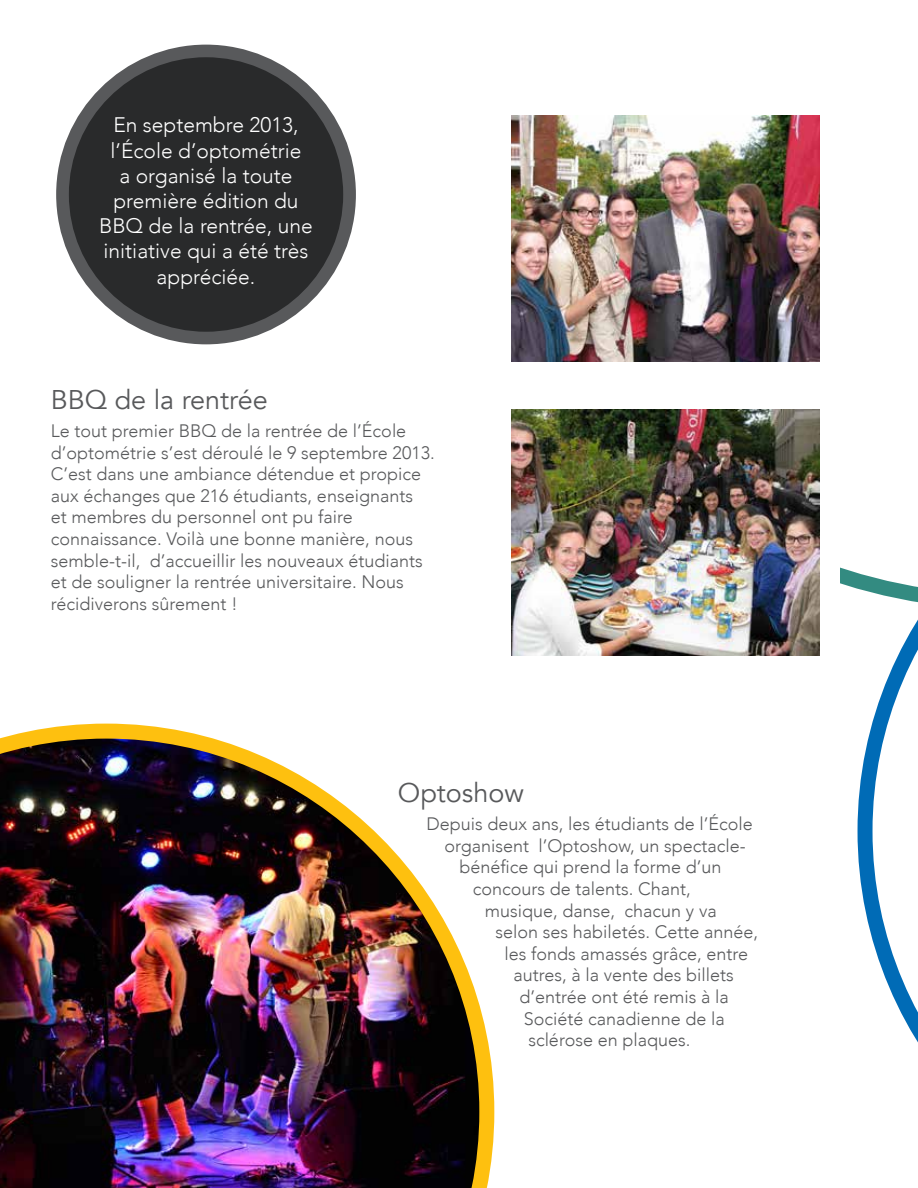
<style>
.page{position:relative;width:918px;height:1188px;background:#fff}
.page>*{position:absolute;margin:0;border:0;box-sizing:border-box;transform-origin:0 0}
.t1{font:27px "Avenir";color:#58595b}
.t2{font:300 21px/25.2px "Avenir";color:#fff;text-align:center}
.t3{font:300 18px/21.6px "Avenir";color:#58595b}
</style>
<div class="page">
<img style="left:0;top:724px;width:494px;height:464px">
<svg style="left:858px;top:573px;width:60px;height:470px"></svg>
<div style="left:56px;top:45px;width:300px;height:299px;background:#58595b;border-radius:50%"></div>
<div style="left:69px;top:57px;width:274px;height:275px;background:#292a2b;border-radius:50%"></div>
<img style="left:511px;top:409px;width:309px;height:247px">
<img style="left:511px;top:115px;width:309px;height:247px">
<p class="t2" style="left:99px;top:113px;width:215px">En septembre 2013, l’École d’optométrie<br>a organisé la toute première édition du<br>BBQ de la rentrée, une initiative qui a été très appréciée.</p>
<h1 class="t1" style="left:51px;top:383px;width:219px">BBQ de la rentrée</h1>
<p class="t3" style="left:51px;top:420px;width:386px">Le tout premier BBQ de la rentrée de l’École d’optométrie s’est déroulé le 9 septembre 2013.<br>C’est dans une ambiance détendue et propice aux échanges que 216 étudiants, enseignants<br>et membres du personnel ont pu faire connaissance. Voilà une bonne manière, nous semble-t-il, d’accueillir les nouveaux étudiants et de souligner la rentrée universitaire. Nous récidiverons sûrement !</p>
<h1 class="t1" style="left:398px;top:776px;width:128px">Optoshow</h1>
<p class="t3" style="left:426px;top:813px;width:328px">Depuis deux ans, les étudiants de l’École</p>
<p class="t3" style="left:444px;top:835px;width:303px">organisent l’Optoshow, un spectacle-</p>
<p class="t3" style="left:459px;top:856px;width:264px">bénéfice qui prend la forme d’un</p>
<p class="t3" style="left:473px;top:878px;width:220px">concours de talents. Chant,</p>
<p class="t3" style="left:485px;top:900px;width:233px">musique, danse, chacun y va</p>
<p class="t3" style="left:495px;top:921px;width:264px">selon ses habiletés. Cette année,</p>
<p class="t3" style="left:504px;top:943px;width:245px">les fonds amassés grâce, entre</p>
<p class="t3" style="left:513px;top:964px;width:222px">autres, à la vente des billets</p>
<p class="t3" style="left:519px;top:986px;width:211px">d’entrée ont été remis à la</p>
<p class="t3" style="left:524px;top:1008px;width:203px">Société canadienne de la</p>
<p class="t3" style="left:528px;top:1029px;width:164px">sclérose en plaques.</p>
</div>
